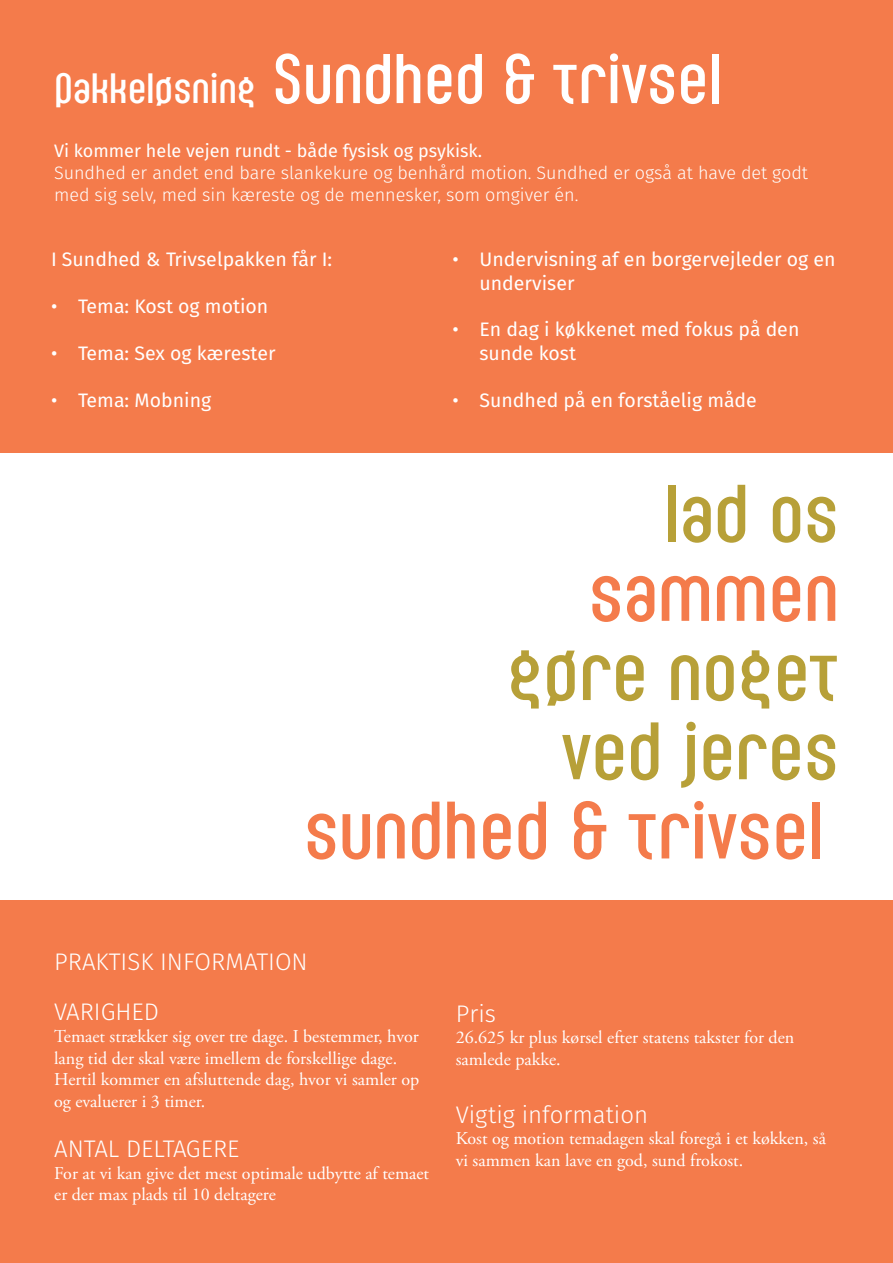
<style>
.page{position:relative;width:893px;height:1263px;background:#f47b4b}
.page>*{position:absolute;margin:0;border:0;box-sizing:border-box;transform-origin:0 0}
.t1{font:66px/79.2px "Seebad LT Std";color:#b7a038;text-align:right}
.t2{font:66px "Seebad LT Std";color:#f47b4b}
.t3{font:57px "Seebad LT Std";color:#fff}
.t4{font:300 24px/50.4px "Fira Sans";color:#fff}
.t5{font:19.5px/23.4px "Fira Sans";color:#fff}
.t6{font:18px/21.6px "Adobe Garamond Pro";color:#fff}
.t7{font:300 18px/21.6px "Fira Sans";color:#fff}
.t8{font:18px "Fira Sans";color:#fff}
.s1{font-size:34.5px}
.s2{color:#f47b4b}
.s3{color:#fff}
</style>
<div class="page">
<div style="left:0;top:453px;width:893px;height:446px;background:#fff"></div>
<h2 class="t3" style="left:54px;top:49px;width:669px"><span class="s1">Pakkeløsning</span> Sundhed &amp; trivsel</h2>
<p class="t8" style="left:54px;top:138px;width:430px">Vi kommer hele vejen rundt - både fysisk og psykisk.</p>
<p class="t7" style="left:54px;top:162px;width:755px">Sundhed er andet end bare slankekure og benhård motion. Sundhed er også at have det godt med sig selv, med sin kæreste og de mennesker, som omgiver én.</p>
<p class="t5" style="left:51px;top:248px;width:283px">I Sundhed &amp; Trivselpakken får I:</p>
<p class="t5" style="left:51px;top:294px;width:219px">• Tema: Kost og motion</p>
<p class="t5" style="left:51px;top:341px;width:226px">• Tema: Sex og kærester</p>
<p class="t5" style="left:51px;top:388px;width:162px">• Tema: Mobning</p>
<p class="t5" style="left:479px;top:248px;width:358px;text-indent:-27px">• Undervisning af en borgervejleder og en underviser</p>
<p class="t5" style="left:479px;top:318px;width:321px;text-indent:-27px">• En dag i køkkenet med fokus på den sunde kost</p>
<p class="t5" style="left:452px;top:388px;width:306px">• Sundhed på en forståelig måde</p>
<h1 class="t1" style="left:665px;top:477px;width:176px">lad os</h1>
<h1 class="t2" style="left:589px;top:559px;width:252px">sammen</h1>
<h1 class="t1" style="left:304px;top:635px;width:536px">gøre noget<br>ved jeres <span class="s2">sundhed &amp; trivsel</span><span class="s3">l</span></h1>
<h3 class="t4" style="left:54px;top:936px;width:255px">PRAKTISK INFORMATION<br>VARIGHED</h3>
<p class="t6" style="left:54px;top:1026px;width:367px">Temaet strækker sig over tre dage. I bestemmer, hvor lang tid der skal være imellem de forskellige dage.<br>Hertil kommer en afsluttende dag, hvor vi samler op og evaluerer i 3 timer.</p>
<h3 class="t4" style="left:54px;top:1123px;width:187px">ANTAL DELTAGERE</h3>
<p class="t6" style="left:54px;top:1163px;width:376px">For at vi kan give det mest optimale udbytte af temaet er der max plads til 10 deltagere</p>
<h3 class="t4" style="left:456px;top:988px;width:42px">Pris</h3>
<p class="t6" style="left:456px;top:1027px;width:340px">26.625 kr plus kørsel efter statens takster for den samlede pakke.</p>
<h3 class="t4" style="left:456px;top:1089px;width:194px">Vigtig information</h3>
<p class="t6" style="left:456px;top:1128px;width:372px">Kost og motion temadagen skal foregå i et køkken, så vi sammen kan lave en god, sund frokost.</p>
</div>
